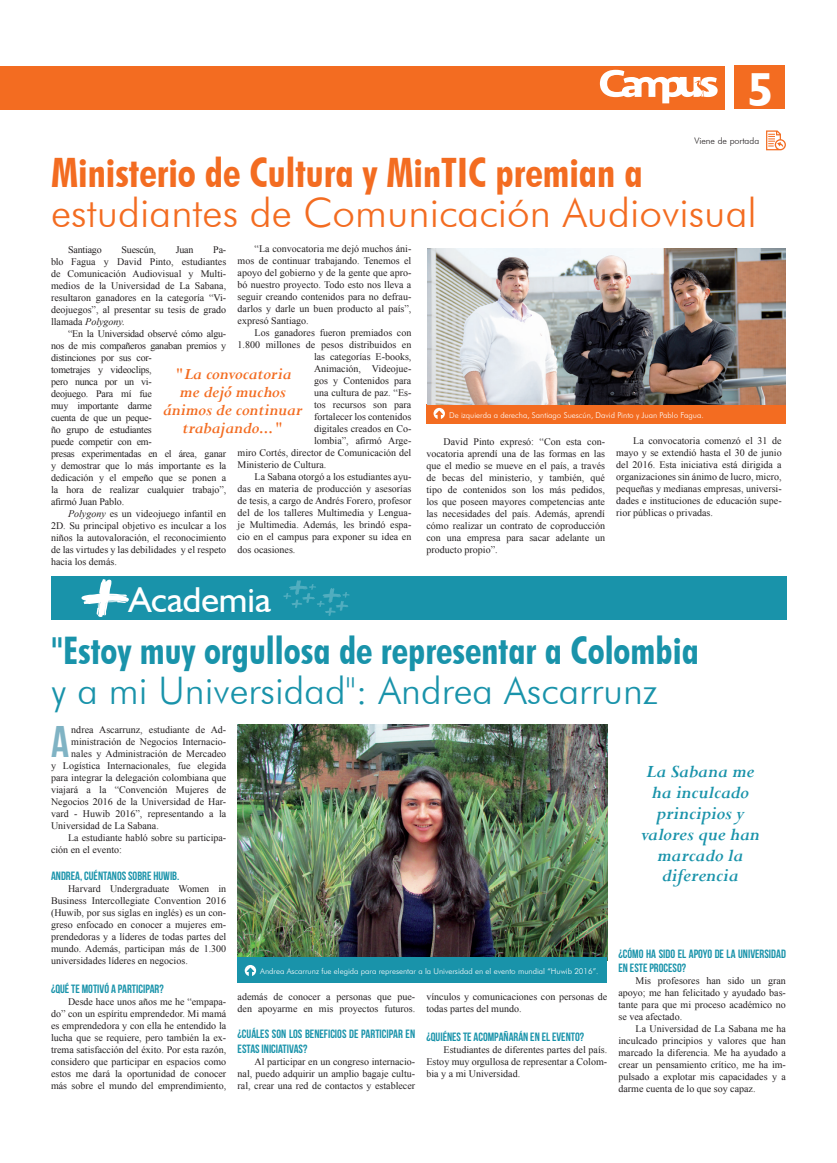
<style>
.page{position:relative;width:837px;height:1163px;background:#fff}
.page>*{position:absolute;margin:0;border:0;box-sizing:border-box;transform-origin:0 0}
.t1{font:700 47.7px "Humanist 521 BT";color:#fff}
.t2{font:44.3px "Bebas Neue";color:#80b3c4}
.t3{font:300 40.5px "Futura BT";color:#f36c21}
.t4{font:700 condensed 40.5px "Futura BT";color:#f36c21}
.t5{font:700 condensed 38px "Futura BT";color:#1993aa}
.t6{font:300 38px "Futura BT";color:#1993aa}
.t7{font:36px "Humanist 521 BT";color:#fff}
.t8{font:italic 700 19.6px/20.8px "Perpetua";color:#1993aa;text-align:center}
.t9{font:italic 700 17.6px/18px "Perpetua";color:#f36c21;text-align:center}
.t10{font:700 12px/14.4px "Bebas Neue";color:#1993aa}
.t11{font:10px/12px "Times New Roman";color:#231f20;text-align:justify}
.t12{font:10px/12px "Times New Roman";letter-spacing:-.025em;color:#231f20}
.t13{font:10px "Times New Roman";letter-spacing:-.02em;color:#231f20}
.t14{font:300 9px "Futura BT";color:#231f20}
.t15{font:300 8px "Futura BT";color:#fff}
.s1{font-style:italic}
</style>
<div class="page">
<div style="left:14px;top:66px;width:710px;height:43px;background:#f36c21"></div>
<div style="left:734px;top:66px;width:50px;height:43px;background:#f36c21"></div>
<svg style="left:599px;top:70px;width:118px;height:33px"></svg>
<div style="left:0;top:66px;width:14px;height:43px;background:#f36c21"></div>
<div style="left:51px;top:576px;width:735px;height:43px;background:#1993aa"></div>
<svg style="left:81px;top:579px;width:48px;height:38px"></svg>
<svg style="left:283px;top:580px;width:66px;height:36px"></svg>
<img style="left:237px;top:724px;width:370px;height:233px">
<div style="left:237px;top:957px;width:370px;height:25px;background:#1993aa"></div>
<div style="left:426px;top:404px;width:359px;height:20px;background:#f36c21"></div>
<svg style="left:244px;top:965px;width:12px;height:10px"></svg>
<svg style="left:433px;top:408px;width:12px;height:11px"></svg>
<img style="left:427px;top:249px;width:358px;height:155px">
<svg style="left:766px;top:130px;width:19px;height:20px"></svg>
<h1 class="t1" style="left:747px;top:60px;width:27px">5</h1>
<p class="t14" style="left:694px;top:135px;width:66px">Viene de portada</p>
<h3 class="t4" style="left:51px;top:148px;width:593px">Ministerio de Cultura y MinTIC premian a</h3>
<h3 class="t3" style="left:51px;top:188px;width:707px">estudiantes de Comunicación Audiovisual</h3>
<p class="t11" style="left:237px;top:243px;width:175px;text-indent:17px">“La convocatoria me dejó muchos áni&shy;mos de continuar trabajando. Tenemos el apoyo del gobierno y de la gente que apro&shy;bó nuestro proyecto. Todo esto nos lleva a seguir creando contenidos para no defrau&shy;darlos y darle un buen producto al país”, expresó Santiago.</p>
<p class="t11" style="left:254px;top:327px;width:158px">Los ganadores fueron premiados con</p>
<p class="t11" style="left:237px;top:339px;width:175px">1.800 millones de pesos distribuidos en</p>
<p class="t11" style="left:314px;top:351px;width:99px">las categorías E-books,</p>
<p class="t11" style="left:314px;top:363px;width:99px">Animación, Videojue-</p>
<p class="t11" style="left:314px;top:375px;width:99px">gos y Contenidos para</p>
<p class="t11" style="left:314px;top:387px;width:99px">una cultura de paz. “Es-</p>
<p class="t11" style="left:314px;top:399px;width:99px">tos recursos son para</p>
<p class="t11" style="left:314px;top:411px;width:99px">fortalecer los contenidos</p>
<p class="t11" style="left:314px;top:423px;width:99px">digitales creados en Co-</p>
<p class="t11" style="left:314px;top:435px;width:99px">lombia”, afirmó Arge-</p>
<p class="t11" style="left:237px;top:447px;width:175px">miro Cortés, director de Comunicación del</p>
<p class="t11" style="left:237px;top:459px;width:90px">Ministerio de Cultura.</p>
<p class="t11" style="left:254px;top:471px;width:158px">La Sabana otorgó a los estudiantes ayu-</p>
<p class="t11" style="left:237px;top:483px;width:175px">das en materia de producción y asesorías</p>
<p class="t11" style="left:237px;top:495px;width:175px">de tesis, a cargo de Andrés Forero, profesor</p>
<p class="t11" style="left:237px;top:507px;width:175px">del de los talleres Multimedia y Lengua-</p>
<p class="t11" style="left:237px;top:519px;width:175px">je Multimedia. Además, les brindó espa-</p>
<p class="t11" style="left:237px;top:531px;width:175px">cio en el campus para exponer su idea en</p>
<p class="t11" style="left:237px;top:543px;width:59px">dos ocasiones.</p>
<p class="t13" style="left:68px;top:243px;width:35px">Santiago</p>
<p class="t13" style="left:121px;top:243px;width:36px">Suescún,</p>
<p class="t11" style="left:176px;top:243px;width:19px">Juan</p>
<p class="t11" style="left:51px;top:243px;width:177px;text-indent:162px">Pa&shy;blo Fagua y David Pinto, estudiantes de Comunicación Audiovisual y Multi&shy;medios de la Universidad de La Sabana, resultaron ganadores en la categoría “Vi&shy;deojuegos”, al presentar su tesis de grado llamada <span class="s1">Polygony.</span></p>
<p class="t12" style="left:51px;top:327px;width:177px;text-indent:17px">“En la Universidad observé cómo algu&shy;nos de mis compañeros ganaban premios y distinciones por sus cor-<br>tometrajes y videoclips,<br>pero nunca por un vi-<br>deojuego. Para mí fue<br>muy importante darme<br>cuenta de que un peque-<br>ño grupo de estudiantes<br>puede competir con em-<br>presas experimentadas en el área, ganar y demostrar que lo más importante es la dedicación y el empeño que se ponen a la hora de realizar cualquier trabajo”, afirmó Juan Pablo.</p>
<p class="t11" style="left:51px;top:507px;width:177px;text-indent:17px"><span class="s1">Polygony</span> es un videojuego infantil en 2D. Su principal objetivo es inculcar a los niños la autovaloración, el reconocimiento de las virtudes y las debilidades y el respeto hacia los demás.</p>
<h3 class="t9" style="left:163px;top:365px;width:141px">"La convocatoria me dejó muchos ánimos de continuar trabajando..."</h3>
<p class="t15" style="left:449px;top:410px;width:256px">De izquierda a derecha, Santiago Suescún, David Pinto y Juan Pablo Fagua.</p>
<p class="t11" style="left:426px;top:435px;width:180px;text-indent:17px">David Pinto expresó: “Con esta con&shy;vocatoria aprendí una de las formas en las que el medio se mueve en el país, a través de becas del ministerio, y también, qué tipo de contenidos son los más pedidos, los que poseen mayores competencias ante las necesidades del país. Además, aprendí cómo realizar un contrato de coproducción con una empresa para sacar adelante un producto propio”.</p>
<p class="t11" style="left:616px;top:434px;width:167px;text-indent:17px">La convocatoria comenzó el 31 de mayo y se extendió hasta el 30 de junio del 2016. Esta iniciativa está dirigida a organizaciones sin ánimo de lucro, micro, pequeñas y medianas empresas, universi&shy;dades e instituciones de educación supe&shy;rior públicas o privadas.</p>
<h3 class="t7" style="left:129px;top:577px;width:143px">Academia</h3>
<h3 class="t5" style="left:51px;top:626px;width:649px">"Estoy muy orgullosa de representar a Colombia</h3>
<h3 class="t6" style="left:51px;top:667px;width:607px">y a mi Universidad": Andrea Ascarrunz</h3>
<h2 class="t2" style="left:51px;top:717px;width:20px">A</h2>
<p class="t11" style="left:71px;top:723px;width:156px">ndrea Ascarrunz, estudiante de Ad-</p>
<p class="t11" style="left:71px;top:735px;width:156px">ministración de Negocios Internacio-</p>
<p class="t11" style="left:71px;top:747px;width:156px">nales y Administración de Mercadeo</p>
<p class="t11" style="left:51px;top:759px;width:177px">y Logística Internacionales, fue elegida</p>
<p class="t11" style="left:51px;top:771px;width:177px">para integrar la delegación colombiana que</p>
<p class="t11" style="left:51px;top:783px;width:177px">viajará a la “Convención Mujeres de</p>
<p class="t11" style="left:51px;top:795px;width:177px">Negocios 2016 de la Universidad de Har-</p>
<p class="t11" style="left:51px;top:807px;width:177px">vard - Huwib 2016”, representando a la</p>
<p class="t11" style="left:51px;top:819px;width:109px">Universidad de La Sabana.</p>
<p class="t11" style="left:68px;top:831px;width:160px">La estudiante habló sobre su participa-</p>
<p class="t11" style="left:51px;top:843px;width:72px">ción en el evento:</p>
<p class="t10" style="left:51px;top:868px;width:130px">ANDREA, CUÉNTANOS SOBRE HUWIB.</p>
<p class="t11" style="left:51px;top:882px;width:177px;text-indent:17px">Harvard Undergraduate Women in Business Intercollegiate Convention 2016 (Huwib, por sus siglas en inglés) es un con&shy;greso enfocado en conocer a mujeres em&shy;prendedoras y a líderes de todas partes del mundo. Además, participan más de 1.300 universidades líderes en negocios.</p>
<p class="t10" style="left:51px;top:981px;width:114px">¿QUÉ TE MOTIVÓ A PARTICIPAR?</p>
<p class="t11" style="left:51px;top:995px;width:177px;text-indent:17px">Desde hace unos años me he “empapa&shy;do” con un espíritu emprendedor. Mi mamá es emprendedora y con ella he entendido la lucha que se requiere, pero también la ex&shy;trema satisfacción del éxito. Por esta razón, considero que participar en espacios como estos me dará la oportunidad de conocer más sobre el mundo del emprendimiento,</p>
<p class="t11" style="left:237px;top:990px;width:179px">además de conocer a personas que pue&shy;den apoyarme en mis proyectos futuros.</p>
<p class="t15" style="left:260px;top:965px;width:339px">Andrea Ascarrunz fue elegida para representar a la Universidad en el evento mundial “Huwib 2016”.</p>
<p class="t11" style="left:426px;top:990px;width:182px">vínculos y comunicaciones con personas de todas partes del mundo.</p>
<p class="t10" style="left:426px;top:1028px;width:159px">¿QUIÉNES TE ACOMPAÑARÁN EN EL EVENTO?</p>
<p class="t11" style="left:426px;top:1042px;width:182px;text-indent:17px">Estudiantes de diferentes partes del país.<br>Estoy muy orgullosa de representar a Colom&shy;bia y a mi Universidad.</p>
<p class="t10" style="left:237px;top:1026px;width:179px">¿CUÁLES SON LOS BENEFICIOS DE PARTICIPAR EN<br>ESTAS INICIATIVAS?</p>
<p class="t11" style="left:237px;top:1055px;width:179px;text-indent:17px">Al participar en un congreso internacio&shy;nal, puedo adquirir un amplio bagaje cultu&shy;ral, crear una red de contactos y establecer</p>
<h3 class="t8" style="left:640px;top:761px;width:121px">La Sabana me ha inculcado principios y valores que han marcado la diferencia</h3>
<p class="t10" style="left:618px;top:945px;width:169px">¿CÓMO HA SIDO EL APOYO DE LA UNIVERSIDAD<br>EN ESTE PROCESO?</p>
<p class="t11" style="left:618px;top:974px;width:169px;text-indent:17px">Mis profesores han sido un gran apoyo; me han felicitado y ayudado bas&shy;tante para que mi proceso académico no se vea afectado.</p>
<p class="t11" style="left:618px;top:1022px;width:169px;text-indent:17px">La Universidad de La Sabana me ha inculcado principios y valores que han marcado la diferencia. Me ha ayudado a crear un pensamiento crítico, me ha im&shy;pulsado a explotar mis capacidades y a darme cuenta de lo que soy capaz.</p>
</div>
